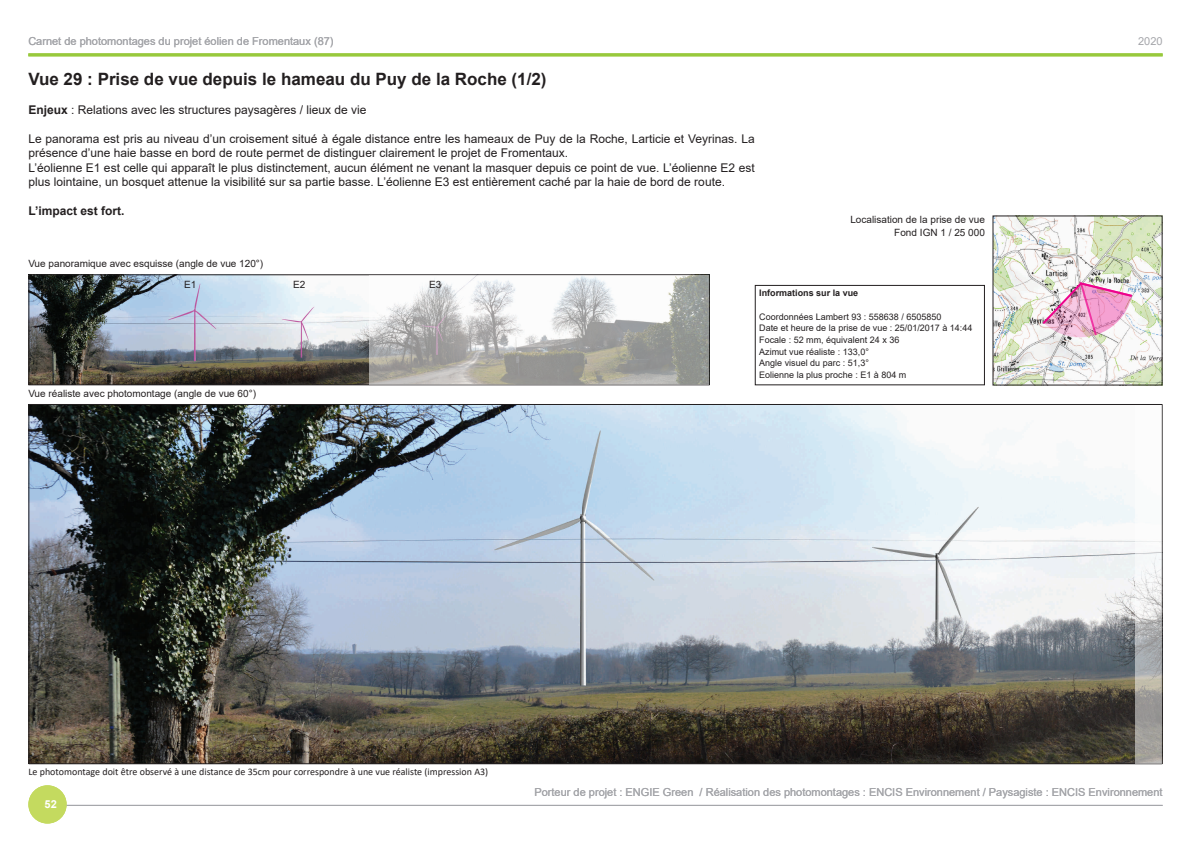
<style>
.page{position:relative;width:1191px;height:842px;background:#fff}
.page>*{position:absolute;margin:0;border:0;box-sizing:border-box;transform-origin:0 0}
.t1{font:700 17px "Arial";color:#231f20}
.t2{font:12px/14.4px "Arial";color:#231f20}
.t3{font:700 12px "Arial";color:#231f20}
.t4{font:11px "Arial";color:#a5a6aa}
.t5{font:700 11px "Arial";color:#fff}
.t6{font:10px/13.7px "Arial";color:#231f20;text-align:right}
.t7{font:10px "Calibri";color:#231f20}
.t8{font:9px/11.7px "Arial";color:#231f20}
.t9{font:700 9px "Arial";color:#231f20}
.s1{font-weight:700}
</style>
<div class="page">
<img style="left:30px;top:276px;width:339px;height:107px">
<div style="left:28px;top:274px;width:681px;height:111px;border:1px solid #231f20"></div>
<img style="left:30px;top:406px;width:1105px;height:356px">
<img style="left:994px;top:217px;width:166px;height:167px">
<div style="left:754px;top:285px;width:231px;height:100px;border:1px solid #231f20"></div>
<img style="left:1041px;top:281px;width:92px;height:62px">
<svg style="left:369px;top:275px;width:339px;height:109px"></svg>
<svg style="left:1135px;top:541px;width:26px;height:222px"></svg>
<div style="left:28px;top:785px;width:39px;height:38px;background:#c4da5f;border-radius:50%"></div>
<hr style="left:28px;top:53px;width:1134px;height:3px;background:#98c93c">
<hr style="left:67px;top:805px;width:1095px;height:1px;background:#a5a6aa">
<p class="t4" style="left:28px;top:33px;width:307px">Carnet de photomontages du projet éolien de Fromentaux (87)</p>
<p class="t4" style="left:1138px;top:33px;width:26px">2020</p>
<h1 class="t1" style="left:28px;top:67px;width:520px">Vue 29 : Prise de vue depuis le hameau du Puy de la Roche (1/2)</h1>
<p class="t2" style="left:28px;top:102px;width:340px"><span class="s1">Enjeux</span> : Relations avec les structures paysagères / lieux de vie</p>
<p class="t2" style="left:28px;top:131px;width:728px">Le panorama est pris au niveau d’un croisement situé à égale distance entre les hameaux de Puy de la Roche, Larticie et Veyrinas. La présence d’une haie basse en bord de route permet de distinguer clairement le projet de Fromentaux.<br>L’éolienne E1 est celle qui apparaît le plus distinctement, aucun élément ne venant la masquer depuis ce point de vue. L’éolienne E2 est plus lointaine, un bosquet attenue la visibilité sur sa partie basse. L’éolienne E3 est entièrement caché par la haie de bord de route.</p>
<p class="t3" style="left:28px;top:202px;width:98px">L’impact est fort.</p>
<p class="t6" style="left:28px;top:257px;width:236px">Vue panoramique avec esquisse (angle de vue 120°)</p>
<p class="t6" style="left:184px;top:277px;width:14px">E1</p>
<p class="t6" style="left:293px;top:277px;width:14px">E2</p>
<p class="t6" style="left:429px;top:277px;width:14px">E3</p>
<p class="t6" style="left:850px;top:212px;width:136px">Localisation de la prise de vue<br>Fond IGN 1 / 25 000</p>
<p class="t6" style="left:28px;top:387px;width:229px">Vue réaliste avec photomontage (angle de vue 60°)</p>
<p class="t9" style="left:759px;top:287px;width:101px">Informations sur la vue</p>
<p class="t8" style="left:759px;top:311px;width:215px">Coordonnées Lambert 93 : 558638 / 6505850<br>Date et heure de la prise de vue : 25/01/2017 à 14:44<br>Focale : 52 mm, équivalent 24 x 36<br>Azimut vue réaliste : 133,0°<br>Angle visuel du parc : 51,3°<br>Eolienne la plus proche : E1 à 804 m</p>
<p class="t7" style="left:28px;top:765px;width:461px">Le photomontage doit être observé à une distance de 35cm pour correspondre à une vue réaliste (impression A3)</p>
<p class="t5" style="left:45px;top:796px;width:14px">52</p>
<p class="t4" style="left:534px;top:785px;width:629px">Porteur de projet : ENGIE Green / Réalisation des photomontages : ENCIS Environnement / Paysagiste : ENCIS Environnement</p>
</div>
